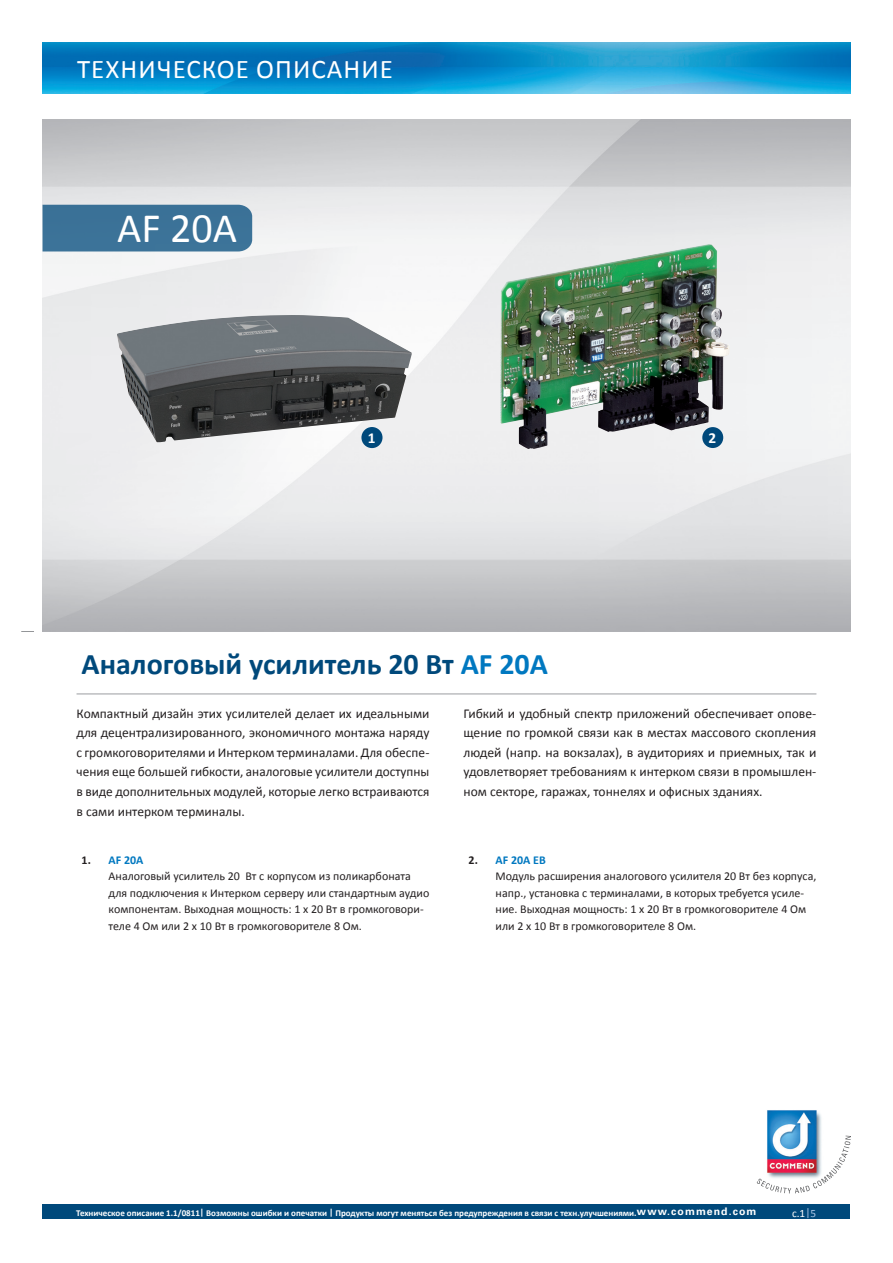
<style>
.page{position:relative;width:893px;height:1263px;background:#fff}
.page>*{position:absolute;margin:0;border:0;box-sizing:border-box;transform-origin:0 0}
.t1{font:42px "Calibri";color:#fff}
.t2{font:700 30px "Calibri";color:#00497b}
.t3{font:27px "Calibri";letter-spacing:.04em;color:#fff}
.t4{font:700 15.3px "Calibri";color:#fff}
.t5{font:13.5px/19.5px "Calibri";color:#231f20;text-align:justify}
.t6{font:12px/16.5px "Calibri";color:#231f20}
.t7{font:11.25px "Calibri";color:#fff}
.t8{font:700 9px "Calibri";color:#fff}
.s1{color:#0078c0}
.s2{font-weight:700}
.s3{font-weight:700;color:#0078c0}
.s4{font-family:"Univers Com 65";font-size:10.5px}
.s5{color:#adc7e7}
</style>
<div class="page">
<div style="left:43px;top:1204px;width:807px;height:15px;background:#00497b"></div>
<img style="left:767px;top:1110px;width:55px;height:26px">
<svg style="left:756px;top:1136px;width:94px;height:57px"></svg>
<img style="left:43px;top:43px;width:807px;height:51px">
<img style="left:43px;top:119px;width:807px;height:512px">
<hr style="left:77px;top:693px;width:739px;height:2px;background:#bcbdc0">
<svg style="left:21px;top:631px;width:13px;height:1px"></svg>
<div style="left:43px;top:205px;width:209px;height:46px;background:#3b7298"></div>
<div style="left:361px;top:427px;width:21px;height:21px;background:#00497b;border-radius:50%"></div>
<img style="left:116px;top:315px;width:296px;height:128px">
<img style="left:500px;top:244px;width:230px;height:205px">
<h3 class="t3" style="left:77px;top:52px;width:317px">Техническое описание</h3>
<h1 class="t1" style="left:117px;top:202px;width:121px">AF 20A</h1>
<p class="t4" style="left:368px;top:428px;width:9px">1</p>
<p class="t4" style="left:708px;top:428px;width:9px">2</p>
<h2 class="t2" style="left:82px;top:644px;width:468px">Аналоговый усилитель 20 Вт <span class="s1">AF 20А</span></h2>
<p class="t5" style="left:77px;top:704px;width:354px">Компактный дизайн этих усилителей делает их идеальными для децентрализированного, экономичного монтажа наряду с громкоговорителями и Интерком терминалами. Для обеспе&shy;чения еще большей гибкости, аналоговые усилители доступны в виде дополнительных модулей, которые легко встраиваются в сами интерком терминалы.</p>
<p class="t5" style="left:463px;top:704px;width:354px">Гибкий и удобный спектр приложений обеспечивает опове&shy;щение по громкой связи как в местах массового скопления людей (напр. на вокзалах), в аудиториях и приемных, так и удовлетворяет требованиям к интерком связи в промышлен&shy;ном секторе, гаражах, тоннелях и офисных зданиях.</p>
<p class="t6" style="left:109px;top:851px;width:322px;text-indent:-27px"><span class="s2">1.</span> <span class="s3">AF 20A<br></span>Аналоговый усилитель 20 Вт с корпусом из поликарбоната для подключения к Интерком серверу или стандартным аудио компонентам. Выходная мощность: 1 x 20 Вт в громкоговори&shy;теле 4 Ом или 2 x 10 Вт в громкоговорителе 8 Ом.</p>
<p class="t6" style="left:496px;top:851px;width:322px;text-indent:-27px"><span class="s2">2.</span> <span class="s3">AF 20A EB<br></span>Модуль расширения аналогового усилителя 20 Вт без корпуса, напр., установка с терминалами, в которых требуется усиле&shy;ние. Выходная мощность: 1 x 20 Вт в громкоговорителе 4 Ом или 2 x 10 Вт в громкоговорителе 8 Ом.</p>
<p class="t8" style="left:76px;top:1207px;width:682px">Техническое описание 1.1/0811| Возможны ошибки и опечатки | Продукты могут меняться без предупреждения в связи с техн.улучшениями.<span class="s4">www.commend.com</span></p>
<p class="t7" style="left:792px;top:1206px;width:26px">c.1<span class="s5">|5</span></p>
</div>
